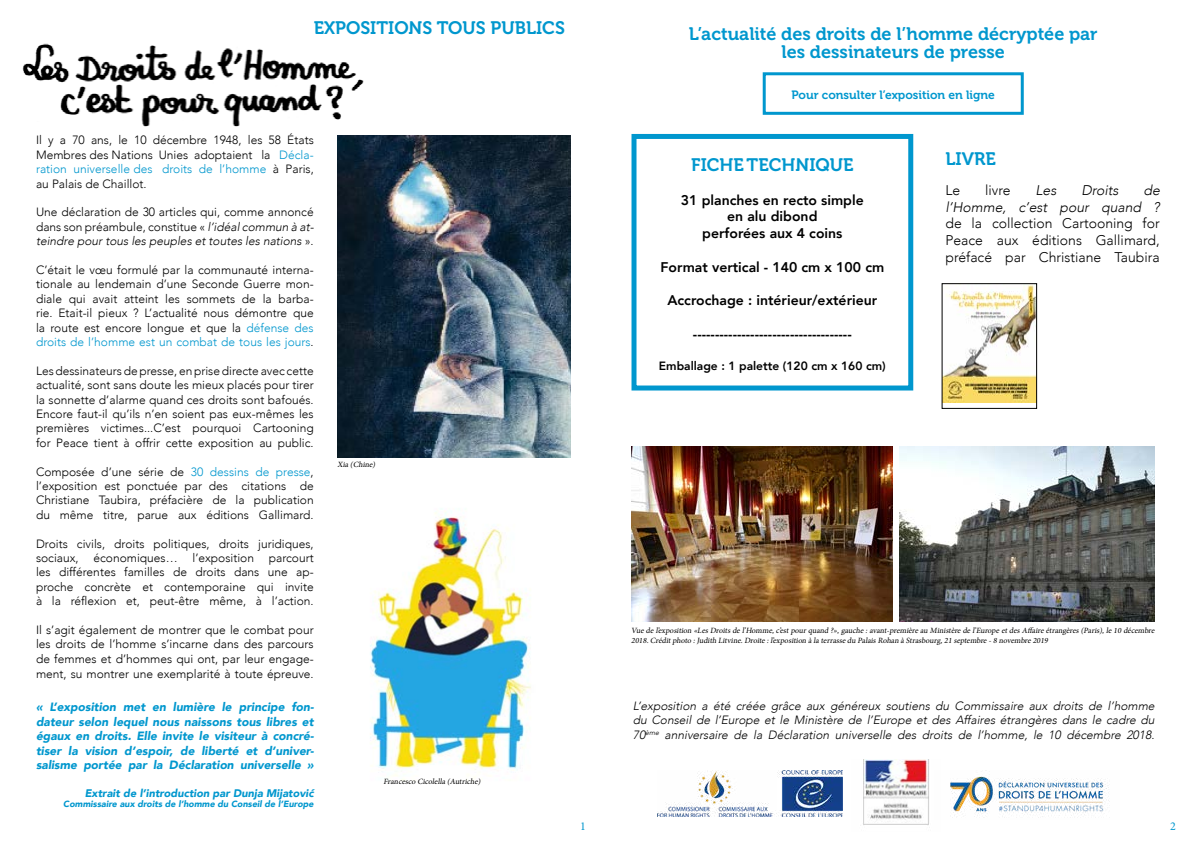
<style>
.page{position:relative;width:1191px;height:842px;background:#fff}
.page>*{position:absolute;margin:0;border:0;box-sizing:border-box;transform-origin:0 0}
.t1{font:18px/18px "Museo 700";color:#0097ce;text-align:center}
.t2{font:800 14px/16.8px "Avenir";color:#000;text-align:center}
.t3{font:300 14px/16.8px "Avenir";color:#000;text-align:justify}
.t4{font:italic 300 14px/16.8px "Avenir";color:#000;text-align:right}
.t5{font:300 12px/14.4px "Avenir";color:#000;text-align:justify}
.t6{font:italic 300 12px/14.4px "Avenir";color:#000;text-align:justify}
.t7{font:900 12px/14.4px "Avenir";color:#0097ce;text-align:justify}
.t8{font:12px "Museo 700";color:#0097ce}
.t9{font:800 12px "Avenir";color:#000}
.t10{font:12px "Minion Pro";color:#0097ce}
.t11{font:900 11px "Avenir";color:#0097ce}
.t12{font:900 9px "Avenir";color:#0097ce}
.t13{font:italic 8px/9.6px "Minion Pro";color:#000}
.s1{color:#0097ce}
.s2{font-style:italic}
.s3{font-style:normal}
</style>
<div class="page">
<img style="left:22px;top:43px;width:342px;height:84px">
<img style="left:370px;top:511px;width:161px;height:270px">
<img style="left:657px;top:770px;width:186px;height:46px">
<img style="left:863px;top:759px;width:66px;height:66px">
<img style="left:950px;top:776px;width:159px;height:42px">
<div style="left:631px;top:134px;width:282px;height:256px;border:5px solid #0097ce"></div>
<img style="left:337px;top:135px;width:233px;height:323px">
<img style="left:943px;top:285px;width:92px;height:117px">
<div style="left:941px;top:283px;width:96px;height:126px;border:1px solid #000"></div>
<div style="left:762px;top:72px;width:261px;height:43px;border:3px solid #0097ce"></div>
<img style="left:631px;top:446px;width:262px;height:176px">
<img style="left:899px;top:446px;width:255px;height:176px">
<h1 class="t1" style="left:314px;top:19px;width:253px">EXPOSITIONS TOUS PUBLICS</h1>
<p class="t5" style="left:36px;top:133px;width:279px">Il y a 70 ans, le 10 décembre 1948, les 58 États Membres des Nations Unies adoptaient la <span class="s1">Décla&shy;ration universelle des droits de l’homme</span> à Paris, au Palais de Chaillot.</p>
<p class="t5" style="left:36px;top:205px;width:281px;text-align:left">Une déclaration de 30 articles qui, comme annoncé dans son préambule, constitue « <span class="s2">l’idéalcommun à at&shy;teindre pour tous les peuples et toutes les nations</span> » .</p>
<p class="t5" style="left:36px;top:263px;width:279px">C’était le vœu formulé par la communauté interna&shy;tionale au lendemain d’une Seconde Guerre mon&shy;diale qui avait atteint les sommets de la barba&shy;rie. Etait-il pieux ? L’actualité nous démontre que la route est encore longue et que la <span class="s1">défense des droits de l’homme est un combat de tous les jours</span>.</p>
<p class="t5" style="left:36px;top:363px;width:279px">Les dessinateurs de presse, en prise directe avec cette actualité, sont sans doute les mieux placés pour tirer la sonnette d’alarme quand ces droits sont bafoués.<br>Encore faut-il qu’ils n’en soient pas eux-mêmes les premières victimes...C’est pourquoi Cartooning for Peace tient à offrir cette exposition au public.</p>
<p class="t5" style="left:36px;top:464px;width:279px">Composée d’une série de <span class="s1">30 dessins de presse</span>, l’exposition est ponctuée par des citations de Christiane Taubira, préfacière de la publication du même titre, parue aux éditions Gallimard.</p>
<p class="t5" style="left:36px;top:536px;width:279px">Droits civils, droits politiques, droits juridiques, sociaux, économiques… l’exposition parcourt les différentes familles de droits dans une ap&shy;proche concrète et contemporaine qui invite à la réflexion et, peut-être même, à l’action.</p>
<p class="t5" style="left:36px;top:623px;width:279px">Il s’agit également de montrer que le combat pour les droits de l’homme s’incarne dans des parcours de femmes et d’hommes qui ont, par leur engage-</p>
<p class="t5" style="left:36px;top:667px;width:279px">ment, su montrer une exemplarité à toute épreuve.</p>
<p class="t7" style="left:36px;top:700px;width:282px">« L’exposition met en lumière le principe fon&shy;dateur selon lequel nous naissons tous libres et égaux en droits. Elle invite le visiteur à concré&shy;tiser la vision d’espoir, de liberté et d’univer&shy;salisme portée par la Déclaration universelle »</p>
<p class="t11" style="left:85px;top:783px;width:233px">Extrait de l’introduction par Dunja Mijatović</p>
<p class="t12" style="left:63px;top:796px;width:254px">Commissaire aux droits de l’homme du Conseil de l’Europe</p>
<p class="t13" style="left:337px;top:459px;width:41px">Xia (Chine)</p>
<p class="t13" style="left:383px;top:777px;width:100px">Francesco Cicolella (Autriche)</p>
<h1 class="t1" style="left:688px;top:25px;width:410px">L’actualité des droits de l’homme décryptée par les dessinateurs de presse</h1>
<p class="t8" style="left:791px;top:88px;width:205px">Pour consulter l’exposition en ligne</p>
<h1 class="t1" style="left:691px;top:156px;width:164px">FICHETECHNIQUE</h1>
<p class="t2" style="left:681px;top:191px;width:184px">31 planches en recto simple en alu dibond<br>perforées aux 4 coins</p>
<p class="t2" style="left:660px;top:258px;width:225px">Format vertical - 140 cm x 100 cm</p>
<p class="t2" style="left:667px;top:292px;width:211px">Accrochage : intérieur/extérieur</p>
<p class="t2" style="left:693px;top:326px;width:160px">------------------------------------</p>
<p class="t9" style="left:659px;top:357px;width:228px">Emballage : 1 palette (120 cm x 160 cm)</p>
<h1 class="t1" style="left:945px;top:150px;width:52px">LIVRE</h1>
<p class="t4" style="left:945px;top:182px;width:218px">de<br>l’Homme, c’est pour quand ?</p>
<p class="t3" style="left:945px;top:215px;width:216px">de la collection Cartooning for Peace aux éditions Gallimard, préfacé par Christiane Taubira</p>
<p class="t3" style="left:945px;top:182px;width:16px">Le</p>
<p class="t3" style="left:985px;top:182px;width:27px">livre</p>
<p class="t4" style="left:1035px;top:182px;width:25px">Les</p>
<p class="t4" style="left:1081px;top:182px;width:41px">Droits</p>
<p class="t13" style="left:631px;top:626px;width:526px">Vue de l’exposition «LesDroitsde l’Homme,c’estpourquand ?»,gauche :avant-première au Ministère de l’Europe etdesAffaire étrangères(Paris),le 10 décembre<br>2018.Créditphoto :Judith Litvine.Droite :l’exposition à la terrasse du PalaisRohan à Strasbourg,21 septembre -8 novembre 2019</p>
<p class="t6" style="left:633px;top:699px;width:526px">L’exposition a été créée grâce aux généreux soutiens du Commissaire aux droits de l’homme du Conseil de l’Europe et le Ministère de l’Europe et des Affaires étrangères dans le cadre du 70<sup>ème</sup> anniversaire de la Déclaration universelle des droits de l’homme, le 10 décembre 2018<span class="s3">.</span></p>
<p class="t10" style="left:580px;top:818px;width:7px">1</p>
<p class="t10" style="left:1170px;top:818px;width:7px">2</p>
</div>
